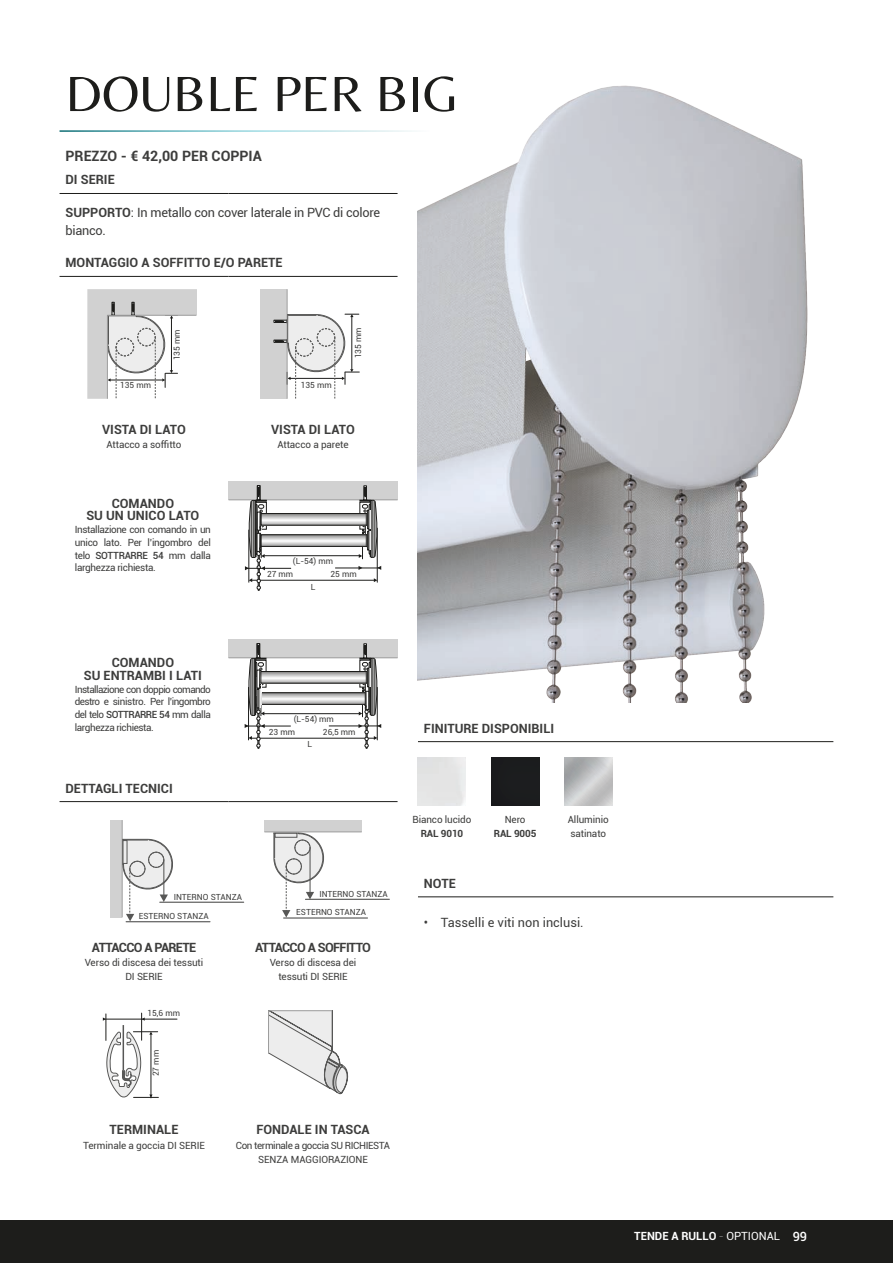
<style>
.page{position:relative;width:893px;height:1263px;background:#fff}
.page>*{position:absolute;margin:0;border:0;box-sizing:border-box;transform-origin:0 0}
.t1{font:51.45px "Belleza";color:#1d1d1b}
.t2{font:700 14.25px "Roboto";color:#3d3d3c}
.t3{font:700 12.75px/12.8px "Roboto";color:#3d3d3c;text-align:center}
.t4{font:12.75px/18.5px "Roboto";letter-spacing:-.02em;color:#3d3d3c}
.t5{font:700 12.75px "Roboto";letter-spacing:-.05em;color:#3d3d3c}
.t6{font:12.75px "Roboto";color:#3d3d3c}
.t7{font:700 11.25px "Roboto";color:#fff}
.t8{font:9.9px/12.8px "Roboto";letter-spacing:-.01em;color:#3d3d3c;text-align:center}
.t9{font:9.9px/14.2px "Roboto";letter-spacing:-.04em;color:#3d3d3c;text-align:center}
.t10{font:700 9.9px "Roboto";letter-spacing:-.01em;color:#3d3d3c}
.t11{font:8.4px/13.6px "Roboto";color:#3d3d3c}
.s1{font-weight:700}
.s2{font-weight:500}
.s3{font-weight:100}
.s4{font-weight:400}
.s5{font-weight:500;font-size:12.75px}
</style>
<div class="page">
<div style="left:0;top:1220px;width:893px;height:43px;background:#1d1d1b"></div>
<hr style="left:60px;top:193px;width:169px;height:1px;background:#1d1d1b">
<hr style="left:229px;top:193px;width:169px;height:1px;background:#1d1d1b">
<hr style="left:60px;top:276px;width:169px;height:1px;background:#1d1d1b">
<hr style="left:229px;top:276px;width:169px;height:1px;background:#1d1d1b">
<hr style="left:60px;top:801px;width:169px;height:1px;background:#1d1d1b">
<hr style="left:229px;top:801px;width:169px;height:1px;background:#1d1d1b">
<div style="left:110px;top:820px;width:12px;height:97px;background:#d1d1d1"></div>
<hr style="left:122px;top:820px;width:1px;height:97px;background:#9d9d9d">
<svg style="left:122px;top:838px;width:58px;height:83px"></svg>
<hr style="left:163px;top:860px;width:1px;height:38px;background:#575756">
<svg style="left:123px;top:840px;width:5px;height:24px"></svg>
<div style="left:264px;top:820px;width:98px;height:11px;background:#d1d1d1"></div>
<hr style="left:264px;top:832px;width:98px;height:1px;background:#9d9d9d">
<svg style="left:269px;top:1010px;width:79px;height:84px"></svg>
<hr style="left:268px;top:1010px;width:1px;height:43px;background:#9d9d9d">
<hr style="left:268px;top:1010px;width:64px;height:1px;background:#9d9d9d">
<svg style="left:87px;top:289px;width:110px;height:110px"></svg>
<hr style="left:107px;top:315px;width:89px;height:1px;background:#9d9d9d">
<div style="left:261px;top:289px;width:26px;height:110px;background:#d1d1d1"></div>
<hr style="left:287px;top:289px;width:1px;height:110px;background:#9d9d9d">
<svg style="left:274px;top:314px;width:85px;height:85px"></svg>
<div style="left:229px;top:482px;width:169px;height:18px;background:#d1d1d1"></div>
<hr style="left:229px;top:500px;width:169px;height:1px;background:#9d9d9d">
<hr style="left:251px;top:580px;width:123px;height:1px;background:#1d1d1b">
<div style="left:258px;top:530px;width:1px;height:60px;border:1px solid #1d1d1b"></div>
<hr style="left:377px;top:528px;width:1px;height:54px;background:#1d1d1b">
<hr style="left:265px;top:555px;width:95px;height:1px;background:#1d1d1b">
<svg style="left:267px;top:515px;width:92px;height:8px"></svg>
<div style="left:261px;top:513px;width:106px;height:12px;border:1px solid #1d1d1b"></div>
<svg style="left:267px;top:536px;width:92px;height:9px"></svg>
<div style="left:261px;top:534px;width:106px;height:13px;border:1px solid #1d1d1b"></div>
<svg style="left:359px;top:485px;width:20px;height:74px"></svg>
<hr style="left:335px;top:568px;width:45px;height:1px;background:#1d1d1b">
<svg style="left:377px;top:566px;width:4px;height:4px"></svg>
<hr style="left:246px;top:568px;width:45px;height:1px;background:#1d1d1b">
<svg style="left:245px;top:485px;width:22px;height:104px"></svg>
<div style="left:229px;top:640px;width:169px;height:18px;background:#d1d1d1"></div>
<hr style="left:229px;top:657px;width:169px;height:1px;background:#9d9d9d">
<hr style="left:251px;top:738px;width:123px;height:1px;background:#1d1d1b">
<hr style="left:264px;top:713px;width:96px;height:1px;background:#1d1d1b">
<svg style="left:267px;top:673px;width:92px;height:8px"></svg>
<div style="left:261px;top:671px;width:106px;height:12px;border:1px solid #1d1d1b"></div>
<svg style="left:267px;top:694px;width:92px;height:9px"></svg>
<div style="left:261px;top:692px;width:106px;height:13px;border:1px solid #1d1d1b"></div>
<div style="left:258px;top:688px;width:1px;height:60px;border:1px solid #1d1d1b"></div>
<div style="left:366px;top:704px;width:1px;height:44px;border:1px solid #1d1d1b"></div>
<hr style="left:329px;top:726px;width:51px;height:1px;background:#1d1d1b">
<hr style="left:246px;top:726px;width:44px;height:1px;background:#1d1d1b">
<svg style="left:245px;top:643px;width:22px;height:104px"></svg>
<svg style="left:359px;top:643px;width:22px;height:104px"></svg>
<hr style="left:418px;top:741px;width:415px;height:1px;background:#1d1d1b">
<hr style="left:418px;top:896px;width:415px;height:1px;background:#1d1d1b">
<div style="left:491px;top:758px;width:48px;height:48px;background:#1b1c1e"></div>
<img style="left:418px;top:85px;width:390px;height:617px">
<hr style="left:105px;top:1019px;width:72px;height:1px;background:#1d1d1b">
<svg style="left:103px;top:1013px;width:55px;height:86px"></svg>
<hr style="left:123px;top:1025px;width:1px;height:45px;background:#575756">
<hr style="left:160px;top:902px;width:84px;height:1px;background:#3d3d3c">
<hr style="left:126px;top:921px;width:84px;height:1px;background:#3d3d3c">
<svg style="left:273px;top:832px;width:58px;height:85px"></svg>
<svg style="left:275px;top:833px;width:22px;height:5px"></svg>
<hr style="left:284px;top:918px;width:84px;height:1px;background:#3d3d3c">
<hr style="left:305px;top:899px;width:84px;height:1px;background:#3d3d3c">
<h1 class="t1" style="left:66px;top:63px;width:394px">DOUBLE PER BIG</h1>
<h2 class="t2" style="left:66px;top:145px;width:198px">PREZZO - € 42,00 PER COPPIA</h2>
<p class="t3" style="left:66px;top:173px;width:51px">DI SERIE</p>
<p class="t4" style="left:66px;top:202px;width:316px"><span class="s1">SUPPORTO</span>: In metallo con cover laterale in PVC di colore bianco.</p>
<p class="t3" style="left:66px;top:256px;width:219px">MONTAGGIO A SOFFITTO E/O PARETE</p>
<p class="t11" style="left:120px;top:378px;width:32px">135 mm</p>
<p class="t11" style="left:170px;top:360px;width:32px;rotate:-90deg">135 mm</p>
<p class="t11" style="left:351px;top:358px;width:32px;rotate:-90deg">135 mm</p>
<p class="t11" style="left:301px;top:377px;width:32px">135 mm</p>
<p class="t3" style="left:102px;top:422px;width:85px">VISTA DI LATO</p>
<p class="t8" style="left:107px;top:437px;width:76px">Attacco a soffitto</p>
<p class="t3" style="left:86px;top:496px;width:114px">COMANDO<br>SU UN UNICO LATO</p>
<p class="t8" style="left:75px;top:523px;width:138px;text-align:justify">Installazione con comando in un unico lato. Per l’ingombro del telo <span class="s2">SOTTRARRE 54</span> mm dalla larghezza richiesta.</p>
<p class="t3" style="left:271px;top:422px;width:85px">VISTA DI LATO</p>
<p class="t8" style="left:277px;top:437px;width:73px">Attacco a parete</p>
<p class="t11" style="left:267px;top:554px;width:68px;text-indent:26px">(L-54) mm<br>27 mm</p>
<p class="t11" style="left:330px;top:567px;width:28px">25 mm</p>
<p class="t11" style="left:311px;top:579px;width:6px">L</p>
<p class="t3" style="left:84px;top:656px;width:120px">COMANDO<br>SU ENTRAMBI I LATI</p>
<p class="t8" style="left:75px;top:682px;width:138px;text-align:justify">Installazione con doppio comando destro e sinistro. Per l’ingombro del telo <span class="s2">SOTTRARRE 54</span> mm dalla larghezza richiesta.</p>
<p class="t3" style="left:66px;top:781px;width:109px">DETTAGLI TECNICI</p>
<p class="t11" style="left:269px;top:712px;width:67px;line-height:12.9px;text-indent:25px">(L-54) mm<br>23 mm</p>
<p class="t11" style="left:323px;top:725px;width:34px">26,5 mm</p>
<p class="t3" style="left:424px;top:721px;width:132px">FINITURE DISPONIBILI</p>
<p class="t11" style="left:307px;top:737px;width:6px">L</p>
<p class="t8" style="left:412px;top:813px;width:60px">Bianco lucido</p>
<p class="t10" style="left:421px;top:827px;width:44px">RAL 9010</p>
<p class="t8" style="left:505px;top:813px;width:22px">Nero</p>
<p class="t10" style="left:494px;top:827px;width:44px">RAL 9005</p>
<p class="t8" style="left:568px;top:812px;width:42px;line-height:14.2px;text-align:left">Alluminio satinato</p>
<p class="t11" style="left:174px;top:890px;width:70px">INTERNO STANZA</p>
<p class="t11" style="left:319px;top:887px;width:70px">INTERNO STANZA</p>
<p class="t11" style="left:139px;top:909px;width:71px">ESTERNO STANZA</p>
<p class="t11" style="left:296px;top:905px;width:71px">ESTERNO STANZA</p>
<p class="t5" style="left:92px;top:938px;width:106px">ATTACCO A PARETE</p>
<p class="t8" style="left:85px;top:955px;width:120px;line-height:14.2px">Verso di discesa dei tessuti<br>DI SERIE</p>
<p class="t5" style="left:255px;top:938px;width:117px">ATTACCO A SOFFITTO</p>
<p class="t8" style="left:270px;top:955px;width:88px;line-height:14.2px">Verso di discesa dei tessuti DI SERIE</p>
<p class="t11" style="left:147px;top:1006px;width:34px">15,6 mm</p>
<p class="t11" style="left:149px;top:1076px;width:28px;rotate:-90deg">27 mm</p>
<p class="t3" style="left:424px;top:876px;width:34px">NOTE</p>
<p class="t6" style="left:424px;top:914px;width:161px">• Tasselli e viti non inclusi.</p>
<p class="t3" style="left:110px;top:1123px;width:70px">TERMINALE</p>
<p class="t8" style="left:83px;top:1138px;width:123px">Terminale a goccia DI SERIE</p>
<p class="t3" style="left:256px;top:1123px;width:115px">FONDALE IN TASCA</p>
<p class="t9" style="left:236px;top:1138px;width:156px">Con terminale a goccia SU RICHIESTA<br>SENZA MAGGIORAZIONE</p>
<p class="t7" style="left:634px;top:1228px;width:174px">TENDE A RULLO <span class="s3">-</span> <span class="s4">OPTIONAL</span> <span class="s5">99</span></p>
</div>
